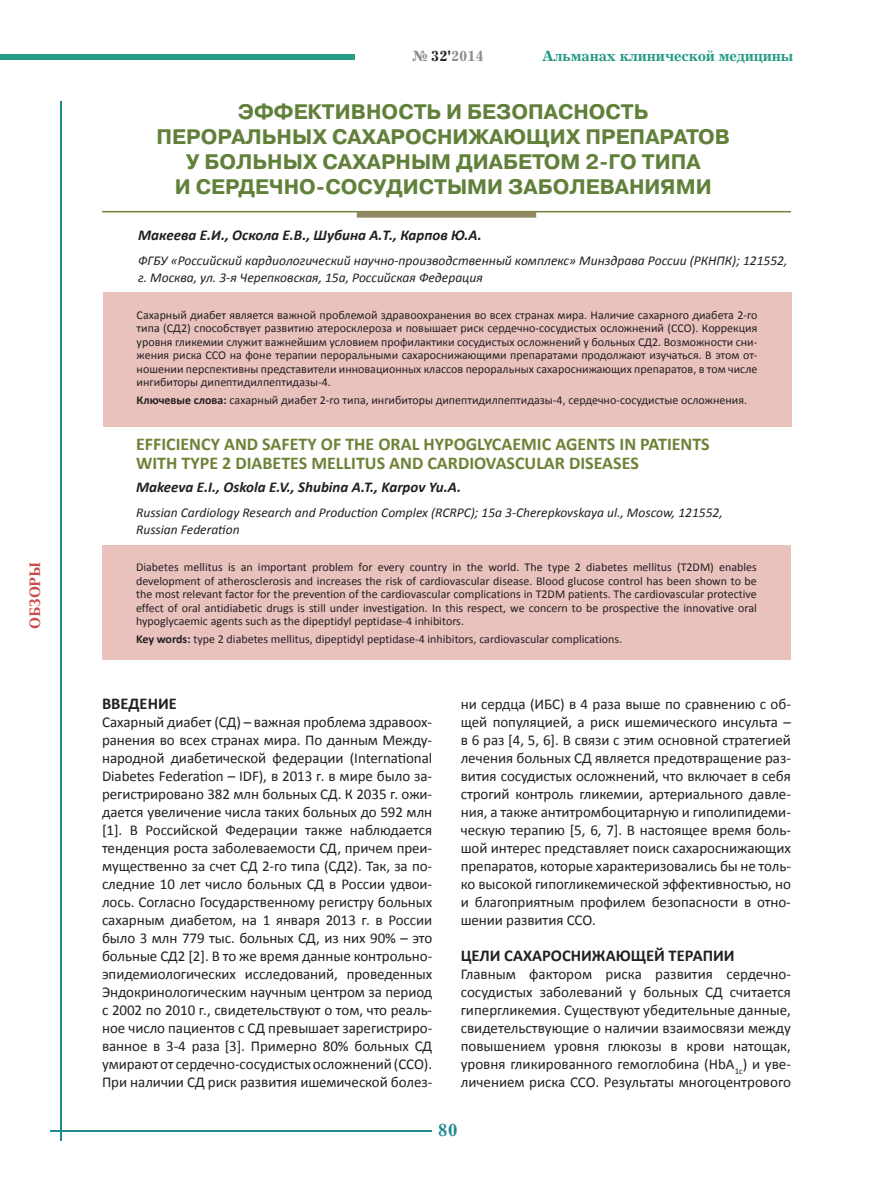
<style>
.page{position:relative;width:893px;height:1191px;background:#fff}
.page>*{position:absolute;margin:0;border:0;box-sizing:border-box;transform-origin:0 0}
.t1{font:700 21px/25.2px "Pragmatica C";color:#618039;text-align:center}
.t2{font:700 18px/19.5px "Calibri";color:#6e8237}
.t3{font:700 18px "Excelsior LT Std";color:#1e8a91}
.t4{font:700 16.5px "Calibri";color:#231f20}
.t5{font:15px/18px "Calibri";letter-spacing:-.005em;color:#231f20;text-align:justify}
.t6{font:italic 700 15px "Calibri";color:#231f20}
.t7{font:700 15px "Excelsior LT Std";letter-spacing:-.01em;color:#259b85}
.t8{font:700 15px "Excelsior LT Std";letter-spacing:-.01em;color:#8a8c8f}
.t9{font:700 15px "Newton C";color:#c94c4c}
.t10{font:italic 13.5px/16.5px "Calibri";color:#231f20}
.t11{font:12px/13.5px "Calibri";color:#231f20;text-align:justify}
.s1{color:#231f20}
.s2{font-weight:700}
</style>
<div class="page">
<div style="left:0;top:54px;width:355px;height:6px;background:#259b85"></div>
<hr style="left:60px;top:101px;width:2px;height:1039px;background:#1e8a91">
<hr style="left:51px;top:1129px;width:381px;height:2px;background:#1e8a91">
<div style="left:103px;top:292px;width:688px;height:135px;background:#e9c2be"></div>
<hr style="left:102px;top:211px;width:689px;height:1px;background:#6e8237">
<div style="left:357px;top:212px;width:179px;height:6px;background:#928a63"></div>
<div style="left:102px;top:545px;width:689px;height:115px;background:#e9c2be"></div>
<p class="t9" style="left:27px;top:628px;width:68px;rotate:-90deg">ОБЗОРЫ</p>
<p class="t8" style="left:412px;top:47px;width:73px">№ <span class="s1">32'</span>2014</p>
<p class="t7" style="left:542px;top:47px;width:253px">Альманах клинической медицины</p>
<h1 class="t1" style="left:157px;top:99px;width:575px">ЭФФЕКТИВНОСТЬ И БЕЗОПАСНОСТЬ ПЕРОРАЛЬНЫХ САХАРОСНИЖАЮЩИХ ПРЕПАРАТОВ У БОЛЬНЫХ САХАРНЫМ ДИАБЕТОМ 2-ГО ТИПА<br>И СЕРДЕЧНО-СОСУДИСТЫМИ ЗАБОЛЕВАНИЯМИ</h1>
<p class="t6" style="left:138px;top:226px;width:345px">Макеева Е.И., Оскола Е.В., Шубина А.Т., Карпов Ю.А.</p>
<p class="t10" style="left:138px;top:252px;width:651px">ФГБУ «Российский кардиологический научно-производственный комплекс» Минздрава России (РКНПК); 121552, г. Москва, ул. 3-я Черепковская, 15а, Российская Федерация</p>
<p class="t11" style="left:137px;top:307px;width:622px">Сахарный диабет является важной проблемой здравоохранения во всех странах мира. Наличие сахарного диабета 2-го типа (СД2) способствует развитию атеросклероза и повышает риск сердечно-сосудистых осложнений (ССО). Коррекция уровня гликемии служит важнейшим условием профилактики сосудистых осложнений у больных СД2. Возможности сни&shy;жения риска ССО на фоне терапии пероральными сахароснижающими препаратами продолжают изучаться. В этом от&shy;ношении перспективны представители инновационных классов пероральных сахароснижающих препаратов, в том числе ингибиторы дипептидилпептидазы-4.</p>
<p class="t11" style="left:137px;top:392px;width:612px"><span class="s2">Ключевые слова:</span> сахарный диабет 2-го типа, ингибиторы дипептидилпептидазы-4, сердечно-сосудистые осложнения.</p>
<p class="t2" style="left:136px;top:433px;width:575px">EFFICIENCY AND SAFETY OF THE ORAL HYPOGLYCAEMIC AGENTS IN PATIENTS<br>WITH TYPE 2 DIABETES MELLITUS AND CARDIOVASCULAR DISEASES</p>
<p class="t6" style="left:136px;top:478px;width:327px">Makeeva E.I., Oskolа E.V., Shubinа A.T., Karpov Yu.A.</p>
<p class="t10" style="left:136px;top:504px;width:588px">Russian Cardiology Research and Production Complex (RCRPC); 15а 3-Cherepkovskaya ul., Moscow, 121552,<br>Russian Federation</p>
<p class="t11" style="left:136px;top:560px;width:622px">Diabetes mellitus is an important problem for every country in the world. The type 2 diabetes mellitus (T2DM) enables development of atherosclerosis and increases the risk of cardiovascular disease. Blood glucose control has been shown to be the most relevant factor for the prevention of the cardiovascular complications in T2DM patients. The cardiovascular protective effect of oral antidiabetic drugs is still under investigation. In this respect, we concern to be prospective the innovative oral hypoglycaemic agents such as the dipeptidyl peptidase-4 inhibitors.</p>
<p class="t11" style="left:136px;top:632px;width:488px"><span class="s2">Key words:</span> type 2 diabetes mellitus, dipeptidyl peptidase-4 inhibitors, cardiovascular complications.</p>
<p class="t4" style="left:102px;top:693px;width:76px">ВВЕДЕНИЕ</p>
<p class="t5" style="left:102px;top:712px;width:332px">Сахарный диабет (СД) – важная проблема здравоох&shy;ранения во всех странах мира. По данным Между&shy;народной диабетической федерации (International Diabetes Federation – IDF), в 2013 г. в мире было за&shy;регистрировано 382 млн больных СД. К 2035 г. ожи&shy;дается увеличение числа таких больных до 592 млн [1]. В Российской Федерации также наблюдается тенденция роста заболеваемости СД, причем преи&shy;мущественно за счет СД 2-го типа (СД2). Так, за по&shy;следние 10 лет число больных СД в России удвои&shy;лось. Согласно Государственному регистру больных сахарным диабетом, на 1 января 2013 г. в России было 3 млн 779 тыс. больных СД, из них 90% – это больные СД2 [2]. В то же время данные контрольно&shy;эпидемиологических исследований, проведенных Эндокринологическим научным центром за период с 2002 по 2010 г., свидетельствуют о том, что реаль&shy;ное число пациентов с СД превышает зарегистриро&shy;ванное в 3-4 раза [3]. Примерно 80% больных СД умирают от сердечно-сосудистых осложнений (ССО).<br>При наличии СД риск развития ишемической болез-</p>
<p class="t5" style="left:461px;top:694px;width:332px">ни сердца (ИБС) в 4 раза выше по сравнению с об&shy;щей популяцией, а риск ишемического инсульта – в 6 раз [4, 5, 6]. В связи с этим основной стратегией лечения больных СД является предотвращение раз&shy;вития сосудистых осложнений, что включает в себя строгий контроль гликемии, артериального давле&shy;ния, а также антитромбоцитарную и гиполипидеми&shy;ческую терапию [5, 6, 7]. В настоящее время боль&shy;шой интерес представляет поиск сахароснижающих препаратов, которые характеризовались бы не толь&shy;ко высокой гипогликемической эффективностью, но и благоприятным профилем безопасности в отно&shy;шении развития ССО.</p>
<p class="t4" style="left:461px;top:945px;width:275px">ЦЕЛИ САХАРОСНИЖАЮЩЕЙ ТЕРАПИИ</p>
<p class="t5" style="left:461px;top:964px;width:332px">Главным фактором риска развития сердечно&shy;сосудистых заболеваний у больных СД считается гипергликемия. Существуют убедительные данные, свидетельствующие о наличии взаимосвязи между повышением уровня глюкозы в крови натощак, уровня гликированного гемоглобина (HbA<sub>1c</sub>) и уве&shy;личением риска ССО. Результаты многоцентрового</p>
<p class="t3" style="left:438px;top:1119px;width:22px">80</p>
</div>
